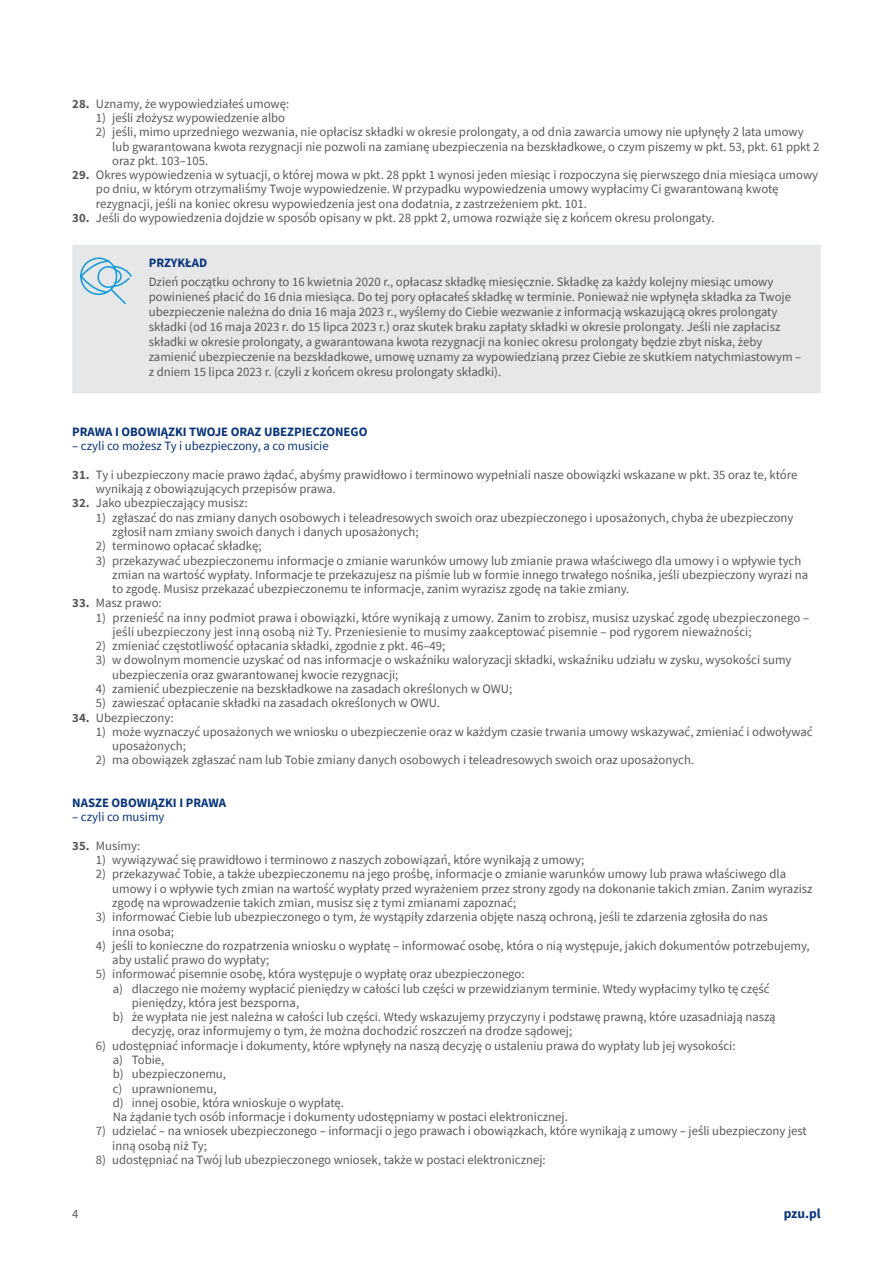
<style>
.page{position:relative;width:893px;height:1263px;background:#fff}
.page>*{position:absolute;margin:0;border:0;box-sizing:border-box;transform-origin:0 0}
.t1{font:700 13.5px "Source Sans Pro";color:#08347b}
._2_II_st_1cyfra_pod{font:12.75px/14.2px "Source Sans Pro";color:#57585a}
._1_Treść_normal_I_st{font:12.75px/15px "Source Sans Pro";color:#57585a}
._5_III_st_pod_2_cyfr{font:12.75px/14.2px "Source Sans Pro";color:#57585a}
._01_ROZDZIAŁ{font:700 12.75px "Source Sans Pro";color:#08347b}
._01_ROZDZIAŁ_rozwini{font:12.75px "Source Sans Pro";color:#08347b}
.PRZYKŁAD{font:700 12.75px "Source Sans Pro";color:#08347b}
.s1{font-weight:700}
</style>
<div class="page">
<div style="left:72px;top:245px;width:749px;height:148px;background:#e6e7e9"></div>
<svg style="left:79px;top:257px;width:54px;height:49px;background:#c2dae6"></svg>
<p class="_1_Treść_normal_I_st" style="left:72px;top:96px;width:218px"><span class="s1">28.</span> Uznamy, że wypowiedziałeś umowę:</p>
<p class="_2_II_st_1cyfra_pod" style="left:96px;top:111px;width:191px">1) jeśli złożysz wypowiedzenie albo</p>
<p class="_2_II_st_1cyfra_pod" style="left:112px;top:125px;width:709px;text-indent:-17px">2) jeśli, mimo uprzedniego wezwania, nie opłacisz składki w okresie prolongaty, a od dnia zawarcia umowy nie upłynęły 2 lata umowy lub gwarantowana kwota rezygnacji nie pozwoli na zamianę ubezpieczenia na bezskładkowe, o czym piszemy w pkt. 53, pkt. 61 ppkt 2 oraz pkt. 103–105.</p>
<p class="_1_Treść_normal_I_st" style="left:96px;top:168px;width:724px;line-height:14.2px;text-indent:-24px"><span class="s1">29.</span> Okres wypowiedzenia w sytuacji, o której mowa w pkt. 28 ppkt 1 wynosi jeden miesiąc i rozpoczyna się pierwszego dnia miesiąca umowy po dniu, w którym otrzymaliśmy Twoje wypowiedzenie. W przypadku wypowiedzenia umowy wypłacimy Ci gwarantowaną kwotę rezygnacji, jeśli na koniec okresu wypowiedzenia jest ona dodatnia, z zastrzeżeniem pkt. 101.</p>
<p class="_1_Treść_normal_I_st" style="left:72px;top:210px;width:644px"><span class="s1">30.</span> Jeśli do wypowiedzenia dojdzie w sposób opisany w pkt. 28 ppkt 2, umowa rozwiąże się z końcem okresu prolongaty.</p>
<p class="PRZYKŁAD" style="left:149px;top:254px;width:60px">PRZYKŁAD</p>
<p class="_1_Treść_normal_I_st" style="left:149px;top:274px;width:654px">Dzień początku ochrony to 16 kwietnia 2020 r., opłacasz składkę miesięcznie. Składkę za każdy kolejny miesiąc umowy powinieneś płacić do 16 dnia miesiąca. Do tej pory opłacałeś składkę w terminie. Ponieważ nie wpłynęła składka za Twoje ubezpieczenie należna do dnia 16 maja 2023 r., wyślemy do Ciebie wezwanie z informacją wskazującą okres prolongaty składki (od 16 maja 2023 r. do 15 lipca 2023 r.) oraz skutek braku zapłaty składki w okresie prolongaty. Jeśli nie zapłacisz składki w okresie prolongaty, a gwarantowana kwota rezygnacji na koniec okresu prolongaty będzie zbyt niska, żeby zamienić ubezpieczenie na bezskładkowe, umowę uznamy za wypowiedzianą przez Ciebie ze skutkiem natychmiastowym – z dniem 15 lipca 2023 r. (czyli z końcem okresu prolongaty składki).</p>
<p class="_01_ROZDZIAŁ" style="left:72px;top:423px;width:297px">PRAWA I OBOWIĄZKI TWOJE ORAZ UBEZPIECZONEGO</p>
<p class="_01_ROZDZIAŁ_rozwini" style="left:72px;top:438px;width:258px">– czyli co możesz Ty i ubezpieczony, a co musicie</p>
<p class="_1_Treść_normal_I_st" style="left:96px;top:467px;width:703px;line-height:14.2px;text-indent:-24px"><span class="s1">31.</span> Ty i ubezpieczony macie prawo żądać, abyśmy prawidłowo i terminowo wypełniali nasze obowiązki wskazane w pkt. 35 oraz te, które wynikają z obowiązujących przepisów prawa.</p>
<p class="_1_Treść_normal_I_st" style="left:72px;top:496px;width:177px"><span class="s1">32.</span> Jako ubezpieczający musisz:</p>
<p class="_2_II_st_1cyfra_pod" style="left:112px;top:510px;width:683px;text-indent:-17px">1) zgłaszać do nas zmiany danych osobowych i teleadresowych swoich oraz ubezpieczonego i uposażonych, chyba że ubezpieczony zgłosił nam zmiany swoich danych i danych uposażonych;</p>
<p class="_2_II_st_1cyfra_pod" style="left:96px;top:539px;width:167px">2) terminowo opłacać składkę;</p>
<p class="_2_II_st_1cyfra_pod" style="left:112px;top:553px;width:697px;text-indent:-17px">3) przekazywać ubezpieczonemu informacje o zmianie warunków umowy lub zmianie prawa właściwego dla umowy i o wpływie tych zmian na wartość wypłaty. Informacje te przekazujesz na piśmie lub w formie innego trwałego nośnika, jeśli ubezpieczony wyrazi na to zgodę. Musisz przekazać ubezpieczonemu te informacje, zanim wyrazisz zgodę na takie zmiany.</p>
<p class="_1_Treść_normal_I_st" style="left:72px;top:595px;width:91px"><span class="s1">33.</span> Masz prawo:</p>
<p class="_2_II_st_1cyfra_pod" style="left:113px;top:610px;width:698px;text-indent:-17px">1) przenieść na inny podmiot prawa i obowiązki, które wynikają z umowy. Zanim to zrobisz, musisz uzyskać zgodę ubezpieczonego – jeśli ubezpieczony jest inną osobą niż Ty. Przeniesienie to musimy zaakceptować pisemnie – pod rygorem nieważności;</p>
<p class="_2_II_st_1cyfra_pod" style="left:96px;top:639px;width:351px">2) zmieniać częstotliwość opłacania składki, zgodnie z pkt. 46–49;</p>
<p class="_2_II_st_1cyfra_pod" style="left:112px;top:653px;width:681px;text-indent:-17px">3) w dowolnym momencie uzyskać od nas informacje o wskaźniku waloryzacji składki, wskaźniku udziału w zysku, wysokości sumy ubezpieczenia oraz gwarantowanej kwocie rezygnacji;</p>
<p class="_2_II_st_1cyfra_pod" style="left:96px;top:681px;width:418px">4) zamienić ubezpieczenie na bezskładkowe na zasadach określonych w OWU;</p>
<p class="_2_II_st_1cyfra_pod" style="left:96px;top:696px;width:346px">5) zawieszać opłacanie składki na zasadach określonych w OWU.</p>
<p class="_1_Treść_normal_I_st" style="left:72px;top:710px;width:103px"><span class="s1">34.</span> Ubezpieczony:</p>
<p class="_2_II_st_1cyfra_pod" style="left:112px;top:724px;width:702px;text-indent:-17px">1) może wyznaczyć uposażonych we wniosku o ubezpieczenie oraz w każdym czasie trwania umowy wskazywać, zmieniać i odwoływać uposażonych;</p>
<p class="_2_II_st_1cyfra_pod" style="left:96px;top:753px;width:600px">2) ma obowiązek zgłaszać nam lub Tobie zmiany danych osobowych i teleadresowych swoich oraz uposażonych.</p>
<p class="_01_ROZDZIAŁ" style="left:72px;top:794px;width:155px">NASZE OBOWIĄZKI I PRAWA</p>
<p class="_01_ROZDZIAŁ_rozwini" style="left:72px;top:809px;width:94px">– czyli co musimy</p>
<p class="_1_Treść_normal_I_st" style="left:72px;top:838px;width:70px"><span class="s1">35.</span> Musimy:</p>
<p class="_2_II_st_1cyfra_pod" style="left:96px;top:853px;width:490px">1) wywiązywać się prawidłowo i terminowo z naszych zobowiązań, które wynikają z umowy;</p>
<p class="_2_II_st_1cyfra_pod" style="left:112px;top:867px;width:702px;text-indent:-17px">2) przekazywać Tobie, a także ubezpieczonemu na jego prośbę, informacje o zmianie warunków umowy lub prawa właściwego dla umowy i o wpływie tych zmian na wartość wypłaty przed wyrażeniem przez strony zgody na dokonanie takich zmian. Zanim wyrazisz zgodę na wprowadzenie takich zmian, musisz się z tymi zmianami zapoznać;</p>
<p class="_2_II_st_1cyfra_pod" style="left:112px;top:910px;width:657px;text-indent:-17px">3) informować Ciebie lub ubezpieczonego o tym, że wystąpiły zdarzenia objęte naszą ochroną, jeśli te zdarzenia zgłosiła do nas inna osoba;</p>
<p class="_2_II_st_1cyfra_pod" style="left:112px;top:938px;width:699px;text-indent:-17px">4) jeśli to konieczne do rozpatrzenia wniosku o wypłatę – informować osobę, która o nią występuje, jakich dokumentów potrzebujemy, aby ustalić prawo do wypłaty;</p>
<p class="_2_II_st_1cyfra_pod" style="left:96px;top:967px;width:430px">5) informować pisemnie osobę, która występuje o wypłatę oraz ubezpieczonego:</p>
<p class="_5_III_st_pod_2_cyfr" style="left:132px;top:981px;width:639px;text-indent:-19px">a) dlaczego nie możemy wypłacić pieniędzy w całości lub części w przewidzianym terminie. Wtedy wypłacimy tylko tę część pieniędzy, która jest bezsporna,</p>
<p class="_5_III_st_pod_2_cyfr" style="left:132px;top:1010px;width:645px;text-indent:-19px">b) że wypłata nie jest należna w całości lub części. Wtedy wskazujemy przyczyny i podstawę prawną, które uzasadniają naszą decyzję, oraz informujemy o tym, że można dochodzić roszczeń na drodze sądowej;</p>
<p class="_2_II_st_1cyfra_pod" style="left:96px;top:1038px;width:641px">6) udostępniać informacje i dokumenty, które wpłynęły na naszą decyzję o ustaleniu prawa do wypłaty lub jej wysokości:</p>
<p class="_5_III_st_pod_2_cyfr" style="left:113px;top:1052px;width:53px">a) Tobie,</p>
<p class="_5_III_st_pod_2_cyfr" style="left:113px;top:1067px;width:115px">b) ubezpieczonemu,</p>
<p class="_5_III_st_pod_2_cyfr" style="left:113px;top:1081px;width:105px">c) uprawnionemu,</p>
<p class="_5_III_st_pod_2_cyfr" style="left:113px;top:1095px;width:233px">d) innej osobie, która wnioskuje o wypłatę.</p>
<p class="_5_III_st_pod_2_cyfr" style="left:113px;top:1110px;width:457px">Na żądanie tych osób informacje i dokumenty udostępniamy w postaci elektronicznej.</p>
<p class="_2_II_st_1cyfra_pod" style="left:112px;top:1124px;width:696px;text-indent:-17px">7) udzielać – na wniosek ubezpieczonego – informacji o jego prawach i obowiązkach, które wynikają z umowy – jeśli ubezpieczony jest inną osobą niż Ty;</p>
<p class="_2_II_st_1cyfra_pod" style="left:96px;top:1152px;width:452px">8) udostępniać na Twój lub ubezpieczonego wniosek, także w postaci elektronicznej:</p>
<p class="_1_Treść_normal_I_st" style="left:72px;top:1206px;width:8px">4</p>
<p class="t1" style="left:784px;top:1205px;width:38px">pzu.pl</p>
</div>
